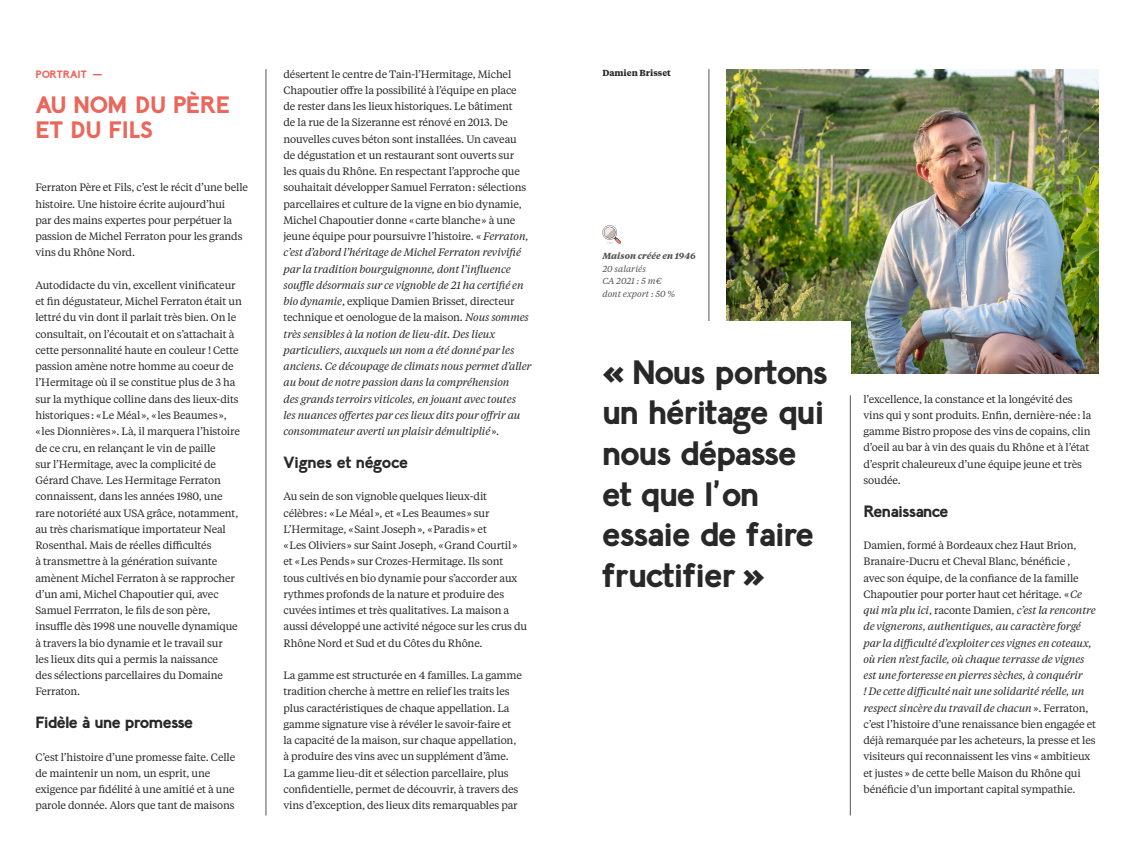
<style>
.page{position:relative;width:1134px;height:851px;background:#fff}
.page>*{position:absolute;margin:0;border:0;box-sizing:border-box;transform-origin:0 0}
.t1{font:700 33.75px/40.5px "Lil Grotesk";letter-spacing:-.03em;color:#282829}
.t2{font:700 23.75px/25px "Lil Grotesk";letter-spacing:-.02em;color:#ea675b}
.t3{font:700 16.25px "Lil Grotesk";letter-spacing:-.03em;color:#282829}
.t4{font:10.62px/16.2px "Tiempos Text";letter-spacing:-.015em;color:#282829}
.t5{font:700 10.62px "Lil Grotesk";color:#ea675b}
.t6{font:italic 8.75px/12.5px "Tiempos Text";color:#535355}
.t7{font:italic 700 8.75px "Tiempos Text";color:#535355}
.t8{font:700 8.75px "Tiempos Text";color:#282829}
.s1{font-style:italic}
</style>
<div class="page">
<img style="left:726px;top:69px;width:372px;height:305px">
<svg style="left:602px;top:225px;width:19px;height:19px"></svg>
<hr style="left:709px;top:69px;width:1px;height:254px;background:#535355">
<div style="left:602px;top:321px;width:248px;height:453px;background:#fff"></div>
<hr style="left:266px;top:69px;width:1px;height:746px;background:#535355">
<hr style="left:850px;top:395px;width:1px;height:420px;background:#535355">
<p class="t5" style="left:35px;top:68px;width:69px">PORTRAIT —</p>
<h2 class="t2" style="left:35px;top:93px;width:196px">AU NOM DU PÈRE<br>ET DU FILS</h2>
<p class="t4" style="left:35px;top:179px;width:214px">Ferraton Père et Fils, c’est le récit d’une belle histoire. Une histoire écrite aujourd’hui<br>par des mains expertes pour perpétuer la passion de Michel Ferraton pour les grands vins du Rhône Nord.</p>
<p class="t4" style="left:35px;top:276px;width:208px">Autodidacte du vin, excellent vinificateur et fin dégustateur, Michel Ferraton était un lettré du vin dont il parlait très bien. On le consultait, on l’écoutait et on s’attachait à cette personnalité haute en couleur ! Cette passion amène notre homme au coeur de l’Hermitage où il se constitue plus de 3 ha sur la mythique colline dans des lieux-dits historiques: «Le Méal», «les Beaumes», «les Dionnières». Là, il marquera l’histoire de ce cru, en relançant le vin de paille<br>sur l’Hermitage, avec la complicité de Gérard Chave. Les Hermitage Ferraton connaissent, dans les années 1980, une rare notoriété aux USA grâce, notamment, au très charismatique importateur Neal Rosenthal. Mais de réelles difficultés<br>à transmettre à la génération suivante amènent Michel Ferraton à se rapprocher d’un ami, Michel Chapoutier qui, avec Samuel Ferrraton, le fils de son père, insuffle dès 1998 une nouvelle dynamique à travers la bio dynamie et le travail sur<br>les lieux dits qui a permis la naissance<br>des sélections parcellaires du Domaine Ferraton.</p>
<h3 class="t3" style="left:35px;top:713px;width:159px">Fidèle à une promesse</h3>
<p class="t4" style="left:35px;top:748px;width:201px">C’est l’histoire d’une promesse faite. Celle de maintenir un nom, un esprit, une exigence par fidélité à une amitié et à une parole donnée. Alors que tant de maisons</p>
<p class="t4" style="left:283px;top:65px;width:250px">désertent le centre de Tain-l’Hermitage, Michel Chapoutier offre la possibilité à l’équipe en place<br>de rester dans les lieux historiques. Le bâtiment<br>de la rue de la Sizeranne est rénové en 2013. De nouvelles cuves béton sont installées. Un caveau<br>de dégustation et un restaurant sont ouverts sur<br>les quais du Rhône. En respectant l’approche que souhaitait développer Samuel Ferraton: sélections parcellaires et culture de la vigne en bio dynamie, Michel Chapoutier donne «carte blanche» à une jeune équipe pour poursuivre l’histoire. « <span class="s1">Ferraton, c’est d’abord l’héritage de Michel Ferraton revivifié par la tradition bourguignonne, dont l’influence souffle désormais sur ce vignoble de 21 ha certifié en bio dynamie</span>, explique Damien Brisset, directeur technique et oenologue de la maison. <span class="s1">Nous sommes très sensibles à la notion de lieu-dit. Des lieux particuliers, auxquels un nom a été donné par les anciens. Ce découpage de climats nous permet d’aller au bout de notre passion dans la compréhension<br>des grands terroirs viticoles, en jouant avec toutes<br>les nuances offertes par ces lieux dits pour offrir au consommateur averti un plaisir démultiplié</span>».</p>
<h3 class="t3" style="left:283px;top:453px;width:126px">Vignes et négoce</h3>
<p class="t4" style="left:283px;top:488px;width:245px">Au sein de son vignoble quelques lieux-dit célèbres: «Le Méal», et «Les Beaumes» sur L’Hermitage, «Saint Joseph», «Paradis» et<br>«Les Oliviers» sur Saint Joseph, «Grand Courtil» et «Les Pends» sur Crozes-Hermitage. Ils sont<br>tous cultivés en bio dynamie pour s’accorder aux rythmes profonds de la nature et produire des cuvées intimes et très qualitatives. La maison a aussi développé une activité négoce sur les crus du Rhône Nord et Sud et du Côtes du Rhône.</p>
<p class="t4" style="left:283px;top:666px;width:240px">La gamme est structurée en 4 familles. La gamme tradition cherche à mettre en relief les traits les plus caractéristiques de chaque appellation. La gamme signature vise à révéler le savoir-faire et la capacité de la maison, sur chaque appellation, à produire des vins avec un supplément d’âme.<br>La gamme lieu-dit et sélection parcellaire, plus confidentielle, permet de découvrir, à travers des vins d’exception, des lieux dits remarquables par</p>
<p class="t8" style="left:602px;top:66px;width:70px">Damien Brisset</p>
<p class="t7" style="left:602px;top:250px;width:95px">Maison créée en 1946</p>
<p class="t6" style="left:602px;top:262px;width:74px">20 salariés<br>CA 2021 : 5 m€ dont export : 50 %</p>
<h1 class="t1" style="left:602px;top:353px;width:227px">«Nous portons un héritage qui nous dépasse et que l’on essaie de faire fructifier»</h1>
<p class="t4" style="left:863px;top:390px;width:229px">l’excellence, la constance et la longévité des vins qui y sont produits. Enfin, dernière-née: la gamme Bistro propose des vins de copains, clin d’oeil au bar à vin des quais du Rhône et à l’état d’esprit chaleureux d’une équipe jeune et très soudée.</p>
<h3 class="t3" style="left:863px;top:501px;width:86px">Renaissance</h3>
<p class="t4" style="left:863px;top:536px;width:234px">Damien, formé à Bordeaux chez Haut Brion, Branaire-Ducru et Cheval Blanc, bénéficie ,<br>avec son équipe, de la confiance de la famille Chapoutier pour porter haut cet héritage. «<span class="s1">Ce qui m’a plu ici</span>, raconte Damien, <span class="s1">c’est la rencontre de vignerons, authentiques, au caractère forgé par la difficulté d’exploiter ces vignes en coteaux, où rien n’est facile, où chaque terrasse de vignes est une forteresse en pierres sèches, à conquérir<br>! De cette difficulté nait une solidarité réelle, un respect sincère du travail de chacun</span> ». Ferraton, c’est l’histoire d’une renaissance bien engagée et déjà remarquée par les acheteurs, la presse et les visiteurs qui reconnaissent les vins « ambitieux et justes » de cette belle Maison du Rhône qui bénéficie d’un important capital sympathie.</p>
</div>
